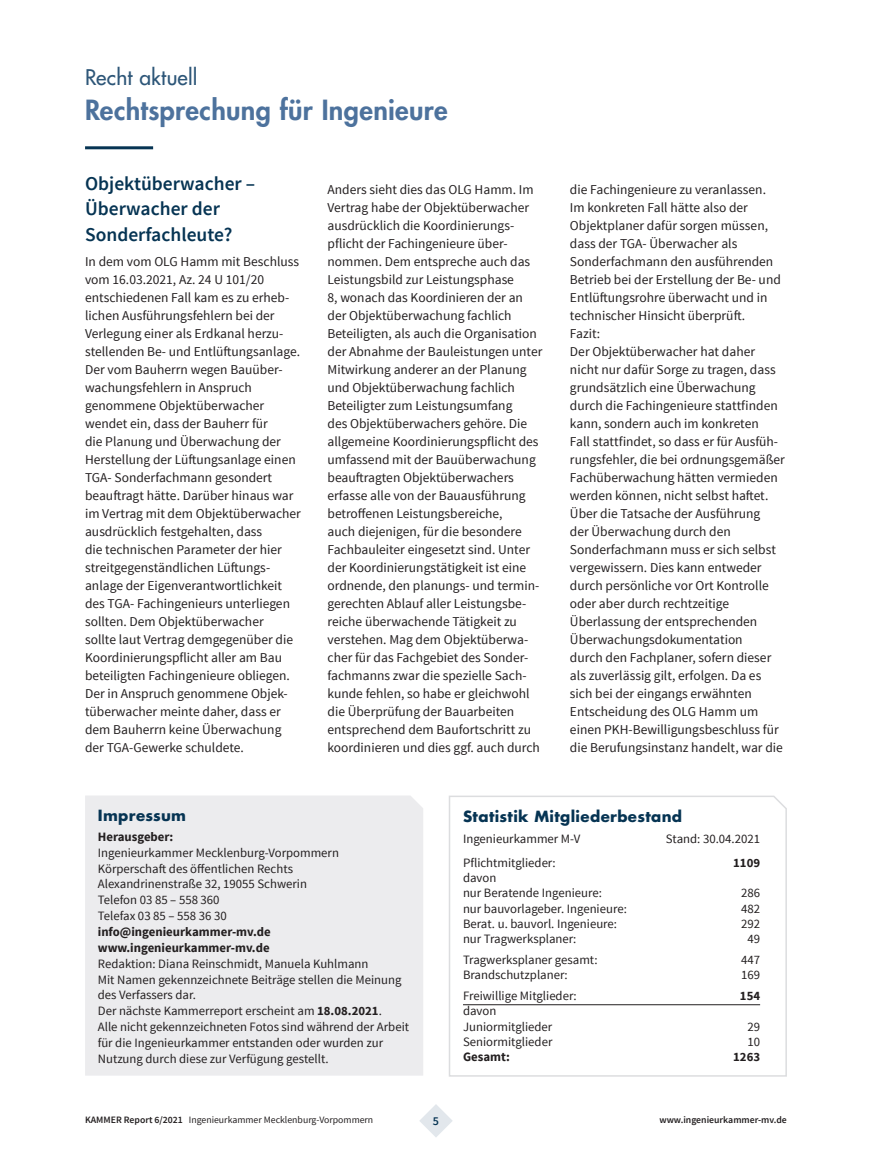
<style>
.page{position:relative;width:872px;height:1170px;background:#fff}
.page>*{position:absolute;margin:0;border:0;box-sizing:border-box;transform-origin:0 0}
.t1{font:800 27px "Futura Std";letter-spacing:.01em;color:#4d729d}
.t2{font:500 21px "Futura Std";letter-spacing:.01em;color:#2d5678}
.t3{font:600 19.5px/25.5px "Source Sans Pro";color:#063453}
.t4{font:700 15px "Futura Std";letter-spacing:.025em;color:#063453}
.t5{font:13.5px/18px "Source Sans Pro";color:#231f20}
.t6{font:12.75px/15.9px "Source Sans Pro";color:#231f20}
.t7{font:700 12.75px/15.9px "Source Sans Pro";color:#231f20}
.t8{font:600 12px "Source Sans Pro";color:#063453}
.t9{font:9.75px "Source Sans Pro";color:#231f20}
.t10{font:600 9.75px "Source Sans Pro";color:#231f20}
.s1{font-weight:700}
.s2{font-weight:600}
</style>
<div class="page">
<svg style="left:419px;top:1104px;width:34px;height:33px"></svg>
<hr style="left:85px;top:146px;width:68px;height:3px;background:#063453">
<div style="left:85px;top:796px;width:338px;height:279px;background:#ececee"></div>
<svg style="left:449px;top:795px;width:338px;height:282px"></svg>
<h2 class="t2" style="left:85px;top:64px;width:114px">Recht aktuell</h2>
<h1 class="t1" style="left:85px;top:93px;width:364px">Rechtsprechung für Ingenieure</h1>
<h3 class="t3" style="left:85px;top:171px;width:172px">Objektüberwacher –<br>Überwacher der<br>Sonderfachleute?</h3>
<p class="t5" style="left:85px;top:253px;width:217px">In dem vom OLG Hamm mit Beschluss vom 16.03.2021, Az. 24 U 101/20 entschiedenen Fall kam es zu erheb&shy;lichen Ausführungsfehlern bei der Verlegung einer als Erdkanal herzu&shy;stellenden Be- und Entlüftungsanlage.<br>Der vom Bauherrn wegen Bauüber&shy;wachungsfehlern in Anspruch genommene Objektüberwacher wendet ein, dass der Bauherr für<br>die Planung und Überwachung der Herstellung der Lüftungsanlage einen TGA- Sonderfachmann gesondert beauftragt hätte. Darüber hinaus war im Vertrag mit dem Objektüberwacher ausdrücklich festgehalten, dass<br>die technischen Parameter der hier streitgegenständlichen Lüftungs&shy;anlage der Eigenverantwortlichkeit des TGA- Fachingenieurs unterliegen sollten. Dem Objektüberwacher<br>sollte laut Vertrag demgegenüber die Koordinierungspflicht aller am Bau beteiligten Fachingenieure obliegen.<br>Der in Anspruch genommene Objek&shy;tüberwacher meinte daher, dass er dem Bauherrn keine Überwachung der TGA-Gewerke schuldete.</p>
<p class="t5" style="left:327px;top:181px;width:216px">Anders sieht dies das OLG Hamm. Im Vertrag habe der Objektüberwacher ausdrücklich die Koordinierungs&shy;pflicht der Fachingenieure über&shy;nommen. Dem entspreche auch das Leistungsbild zur Leistungsphase<br>8, wonach das Koordinieren der an der Objektüberwachung fachlich Beteiligten, als auch die Organisation der Abnahme der Bauleistungen unter Mitwirkung anderer an der Planung und Objektüberwachung fachlich Beteiligter zum Leistungsumfang<br>des Objektüberwachers gehöre. Die allgemeine Koordinierungspflicht des umfassend mit der Bauüberwachung beauftragten Objektüberwachers erfasse alle von der Bauausführung betroffenen Leistungsbereiche,<br>auch diejenigen, für die besondere Fachbauleiter eingesetzt sind. Unter der Koordinierungstätigkeit ist eine ordnende, den planungs- und termin&shy;gerechten Ablauf aller Leistungsbe&shy;reiche überwachende Tätigkeit zu verstehen. Mag dem Objektüberwa&shy;cher für das Fachgebiet des Sonder&shy;fachmanns zwar die spezielle Sach&shy;kunde fehlen, so habe er gleichwohl die Überprüfung der Bauarbeiten entsprechend dem Baufortschritt zu koordinieren und dies ggf. auch durch</p>
<p class="t5" style="left:570px;top:181px;width:216px">die Fachingenieure zu veranlassen.<br>Im konkreten Fall hätte also der Objektplaner dafür sorgen müssen, dass der TGA- Überwacher als Sonderfachmann den ausführenden Betrieb bei der Erstellung der Be- und Entlüftungsrohre überwacht und in technischer Hinsicht überprüft.<br>Fazit:<br>Der Objektüberwacher hat daher nicht nur dafür Sorge zu tragen, dass grundsätzlich eine Überwachung durch die Fachingenieure stattfinden kann, sondern auch im konkreten<br>Fall stattfindet, so dass er für Ausfüh&shy;rungsfehler, die bei ordnungsgemäßer Fachüberwachung hätten vermieden werden können, nicht selbst haftet.<br>Über die Tatsache der Ausführung<br>der Überwachung durch den Sonderfachmann muss er sich selbst vergewissern. Dies kann entweder durch persönliche vor Ort Kontrolle oder aber durch rechtzeitige Überlassung der entsprechenden Überwachungsdokumentation<br>durch den Fachplaner, sofern dieser als zuverlässig gilt, erfolgen. Da es sich bei der eingangs erwähnten Entscheidung des OLG Hamm um einen PKH-Bewilligungsbeschluss für die Berufungsinstanz handelt, war die</p>
<p class="t4" style="left:98px;top:805px;width:90px">Impressum</p>
<p class="t7" style="left:98px;top:829px;width:77px">Herausgeber:</p>
<p class="t6" style="left:98px;top:844px;width:243px">Ingenieurkammer Mecklenburg-Vorpommern Körperschaft des öffentlichen Rechts Alexandrinenstraße 32, 19055 Schwerin Telefon 03 85 – 558 360<br>Telefax 03 85 – 558 36 30</p>
<p class="t7" style="left:98px;top:924px;width:174px">info@ingenieurkammer-mv.de www.ingenieurkammer-mv.de</p>
<p class="t6" style="left:98px;top:955px;width:313px">Redaktion: Diana Reinschmidt, Manuela Kuhlmann<br>Mit Namen gekennzeichnete Beiträge stellen die Meinung des Verfassers dar.<br>Der nächste Kammerreport erscheint am <span class="s1">18.08.2021</span>.<br>Alle nicht gekennzeichneten Fotos sind während der Arbeit für die Ingenieurkammer entstanden oder wurden zur Nutzung durch diese zur Verfügung gestellt.</p>
<p class="t4" style="left:463px;top:806px;width:221px">Statistik Mitgliederbestand</p>
<p class="t6" style="left:463px;top:831px;width:119px">Ingenieurkammer M-V</p>
<p class="t6" style="left:666px;top:831px;width:96px">Stand: 30.04.2021</p>
<p class="t6" style="left:463px;top:854px;width:94px">Pflichtmitglieder:</p>
<p class="t7" style="left:733px;top:855px;width:28px">1109</p>
<p class="t6" style="left:463px;top:870px;width:140px;line-height:15.3px">davon<br>nur Beratende Ingenieure:</p>
<p class="t6" style="left:741px;top:885px;width:21px">286</p>
<p class="t6" style="left:463px;top:900px;width:165px">nur bauvorlageber. Ingenieure:</p>
<p class="t6" style="left:741px;top:900px;width:21px">482</p>
<p class="t6" style="left:463px;top:916px;width:156px">Berat. u. bauvorl. Ingenieure:</p>
<p class="t6" style="left:741px;top:916px;width:21px">292</p>
<p class="t6" style="left:463px;top:931px;width:115px">nur Tragwerksplaner:</p>
<p class="t6" style="left:747px;top:931px;width:14px">49</p>
<p class="t6" style="left:463px;top:952px;width:136px">Tragwerksplaner gesamt:</p>
<p class="t6" style="left:741px;top:952px;width:21px">447</p>
<p class="t6" style="left:463px;top:967px;width:106px">Brandschutzplaner:</p>
<p class="t6" style="left:741px;top:967px;width:21px">169</p>
<p class="t6" style="left:463px;top:988px;width:115px">Freiwillige Mitglieder:</p>
<p class="t7" style="left:740px;top:988px;width:22px">154</p>
<p class="t6" style="left:463px;top:1003px;width:91px;line-height:15.3px">davon<br>Juniormitglieder</p>
<p class="t6" style="left:747px;top:1018px;width:14px">29</p>
<p class="t6" style="left:463px;top:1033px;width:91px">Seniormitglieder</p>
<p class="t6" style="left:747px;top:1033px;width:14px">10</p>
<p class="t7" style="left:463px;top:1049px;width:48px">Gesamt:</p>
<p class="t7" style="left:733px;top:1049px;width:28px">1263</p>
<p class="t9" style="left:85px;top:1113px;width:290px"><span class="s2">KAMMER Report 6/2021</span> Ingenieurkammer Mecklenburg-Vorpommern</p>
<p class="t8" style="left:433px;top:1112px;width:8px">5</p>
<p class="t10" style="left:659px;top:1113px;width:129px">www.ingenieurkammer-mv.de</p>
</div>
